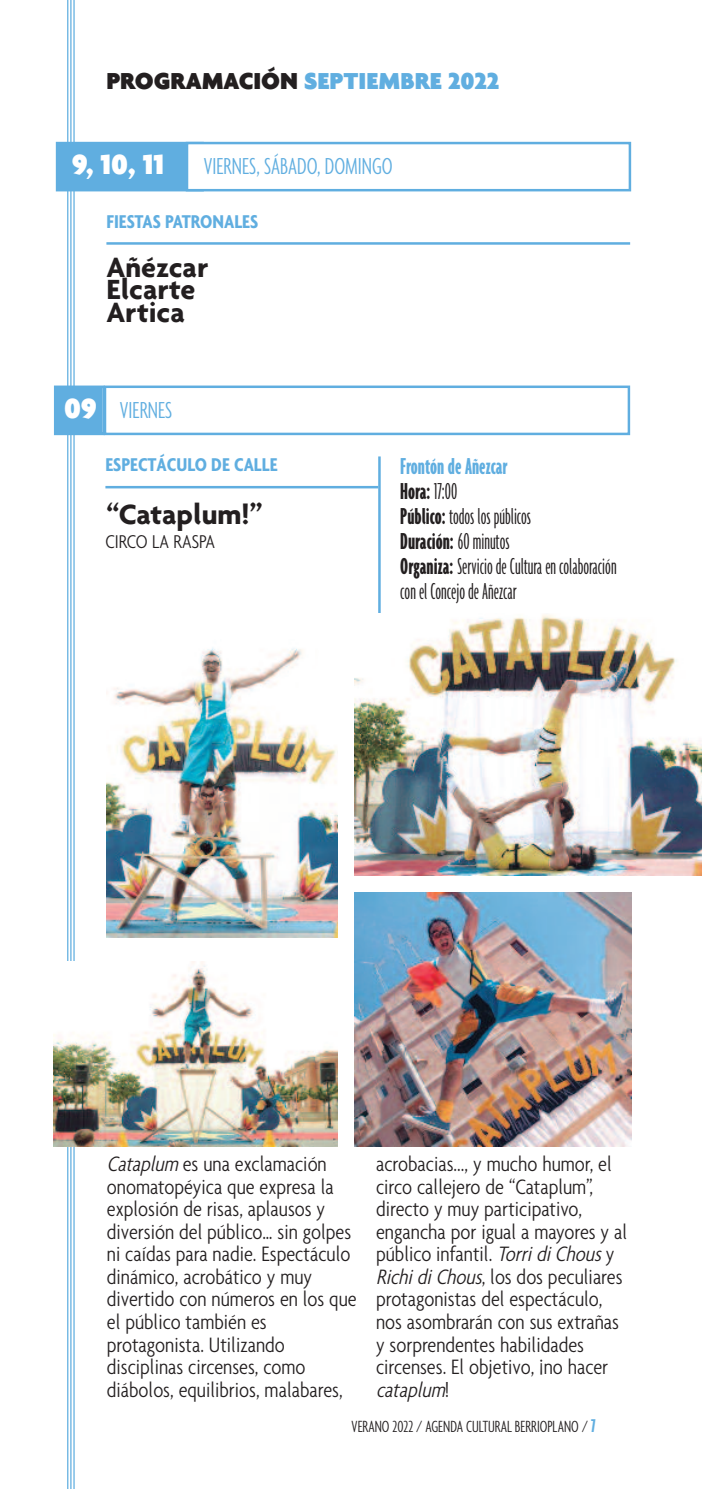
<style>
.page{position:relative;width:702px;height:1489px;background:#fff}
.page>*{position:absolute;margin:0;border:0;box-sizing:border-box;transform-origin:0 0}
.t1{font:700 30px/22.5px "Agenda";color:#231f20}
.t2{font:900 30px "Agenda";color:#fff}
.t3{font:300 ultra-condensed 25px/25px "Agenda";color:#231f20}
.t4{font:300 extra-condensed 25px "Agenda";color:#60aee0}
.t5{font:900 25px "Agenda";color:#60aee0}
.t6{font:300 condensed 22.5px/22.5px "Agenda";color:#231f20}
.t7{font:700 condensed 20px "Agenda";color:#60aee0}
.t8{font:300 condensed 20px "Agenda";color:#231f20}
.t9{font:300 extra-condensed 17.5px "Agenda";color:#231f20}
.s1{color:#231f20}
.s2{font-weight:900;font-stretch:normal;font-size:30px;color:#fff}
.s3{font-weight:700;color:#60aee0}
.s4{font-weight:700}
.s5{font-style:italic}
.s6{font-weight:700;font-stretch:ultra-condensed;font-size:20px;color:#60aee0}
</style>
<div class="page">
<div style="left:58px;top:144px;width:143px;height:45px;background:#60aee0"></div>
<div style="left:56px;top:142px;width:148px;height:49px;border:2px solid #60aee0"></div>
<div style="left:188px;top:144px;width:440px;height:45px;background:#fff"></div>
<div style="left:186px;top:142px;width:445px;height:49px;border:2px solid #60aee0"></div>
<hr style="left:106px;top:242px;width:524px;height:3px;background:#60aee0">
<hr style="left:67px;top:0;width:1px;height:1488px;background:#60aee0">
<hr style="left:70px;top:0;width:1px;height:1488px;background:#60aee0">
<hr style="left:73px;top:0;width:2px;height:1488px;background:#60aee0">
<hr style="left:105px;top:486px;width:273px;height:2px;background:#60aee0">
<hr style="left:378px;top:456px;width:2px;height:377px;background:#60aee0">
<div style="left:56px;top:388px;width:46px;height:44px;background:#60aee0"></div>
<div style="left:54px;top:385px;width:51px;height:50px;border:2px solid #60aee0"></div>
<div style="left:104px;top:385px;width:526px;height:50px;border:2px solid #60aee0"></div>
<img style="left:106px;top:647px;width:231px;height:290px">
<img style="left:355px;top:613px;width:347px;height:262px">
<img style="left:355px;top:892px;width:276px;height:253px">
<img style="left:54px;top:961px;width:283px;height:184px">
<p class="t5" style="left:106px;top:65px;width:394px"><span class="s1">PROGRAMACIÓN</span> SEPTIEMBRE 2022</p>
<p class="t4" style="left:204px;top:151px;width:190px">VIERNES, SÁBADO, DOMINGO</p>
<p class="t7" style="left:106px;top:210px;width:153px">FIESTAS PATRONALES</p>
<h1 class="t1" style="left:106px;top:255px;width:103px">Añézcar<br>Elcarte<br>Artica</h1>
<h1 class="t2" style="left:72px;top:146px;width:94px">9, 10, 11</h1>
<p class="t4" style="left:64px;top:394px;width:110px"><span class="s2">09</span> VIERNES</p>
<p class="t7" style="left:105px;top:452px;width:174px">ESPECTÁCULO DE CALLE</p>
<h1 class="t1" style="left:106px;top:502px;width:157px">“Cataplum!”</h1>
<p class="t8" style="left:105px;top:529px;width:111px">CIRCO LA RASPA</p>
<p class="t3" style="left:400px;top:453px;width:218px"><span class="s3">Frontónde Añezcar<br></span><span class="s4">Hora:</span> 17:00<br><span class="s4">Público:</span> todos los públicos<br><span class="s4">Duración:</span> 60minutos<br><span class="s4">Organiza:</span> Servicio de Cultura en colaboración con el Concejo de Añezcar</p>
<p class="t6" style="left:107px;top:1152px;width:251px"><span class="s5">Cataplum</span>es una exclamación onomatopéyica que expresa la explosión de risas, aplausos y diversión del público… sin golpes ni caídas para nadie. Espectáculo dinámico, acrobático y muy divertido con números en los que el público también es protagonista. Utilizando disciplinas circenses, como diábolos, equilibrios, malabares,</p>
<p class="t6" style="left:376px;top:1152px;width:252px">acrobacias..., y mucho humor, el circo callejero de “Cataplum”, directo y muy participativo, engancha por igual a mayores y al público infantil. <span class="s5">TorridiChous</span>y<br><span class="s5">RichidiChous</span>, los dos peculiares protagonistas del espectáculo, nos asombrarán con sus extrañas y sorprendentes habilidades circenses. El objetivo, ¡no hacer <span class="s5">cataplum</span>!</p>
<p class="t9" style="left:351px;top:1415px;width:245px">VERANO 2022 / AGENDA CULTURAL BERRIOPLANO / <span class="s6">7</span></p>
</div>
